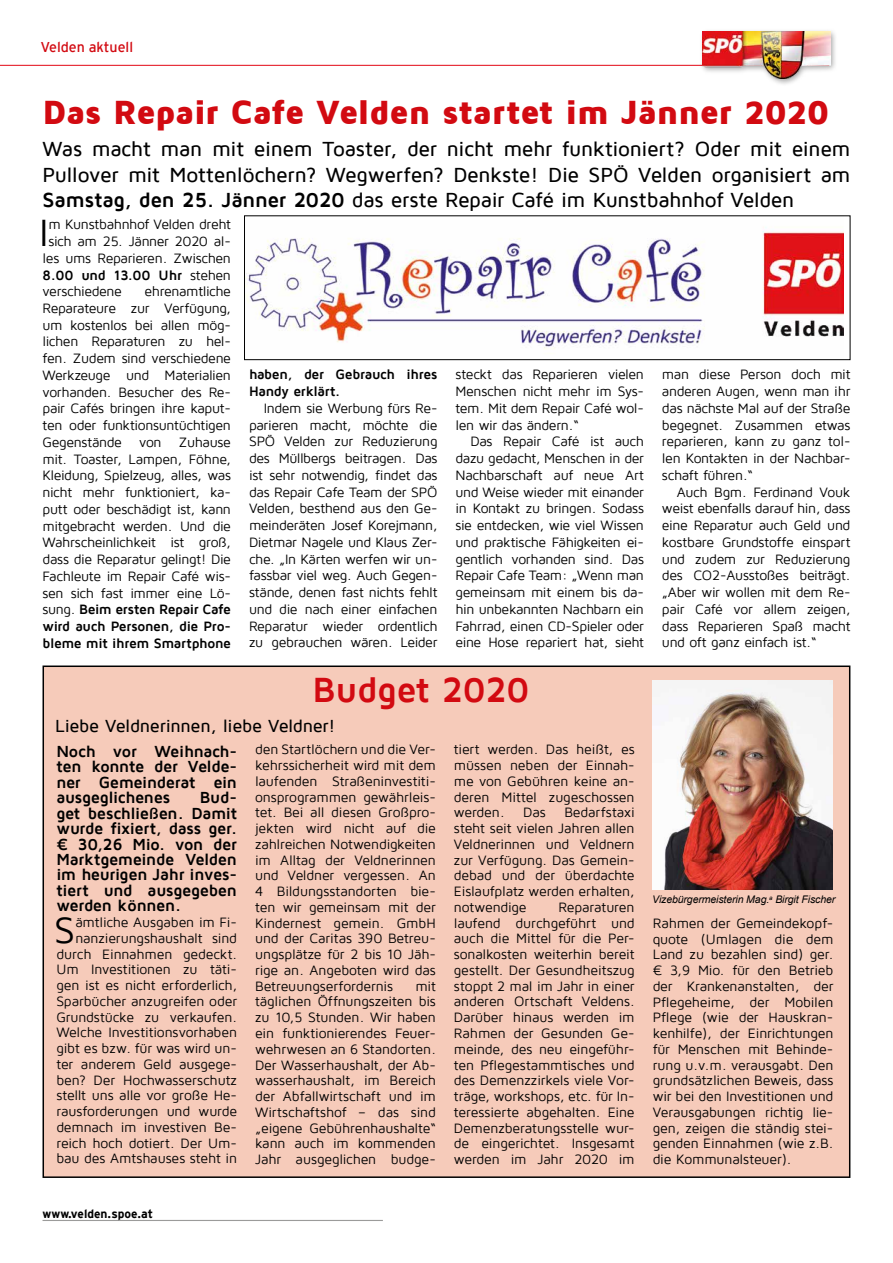
<style>
.page{position:relative;width:893px;height:1263px;background:#fff}
.page>*{position:absolute;margin:0;border:0;box-sizing:border-box;transform-origin:0 0}
.t1{font:39px "Maven Pro";color:#000}
.t2{font:37.5px "Maven Pro";color:#000}
.t3{font:700 36px "Maven Pro";letter-spacing:-.015em;color:#d20a11}
.t4{font:900 34.5px "Maven Pro";letter-spacing:-.02em;color:#d20a11}
.t5{font:500 21px/25.2px "Maven Pro";letter-spacing:-.015em;color:#000;text-align:justify}
.t6{font:500 18px "Maven Pro";letter-spacing:-.02em;color:#000}
.t7{font:700 16.5px/15.5px "Maven Pro";letter-spacing:-.02em;color:#000;text-align:justify}
.t8{font:14.25px "Interstate Mazda";color:#d20a11}
.t9{font:13.95px/15.8px "Maven Pro";letter-spacing:-.015em;color:#000;text-align:justify}
.t10{font:700 13.95px/16.8px "Maven Pro";letter-spacing:-.02em;color:#000}
.t11{font:13.95px "Maven Pro";letter-spacing:-.035em;color:#000}
.t12{font:700 12px "Interstate Mazda";color:#000}
.t13{font:italic 10.5px "Arial";letter-spacing:-.01em;color:#000}
.s1{font-weight:700}
.s2{font-weight:400}
</style>
<div class="page">
<div style="left:43px;top:666px;width:807px;height:511px;background:#f6cbba"></div>
<hr style="left:43px;top:1220px;width:340px;height:1px;background:#9b9b9a">
<hr style="left:0;top:65px;width:829px;height:1px;background:#e30613">
<div style="left:699px;top:29px;width:139px;height:58px;background:#000;opacity:.35"></div>
<img style="left:702px;top:32px;width:128px;height:47px">
<img style="left:653px;top:680px;width:180px;height:210px">
<img style="left:246px;top:227px;width:598px;height:122px">
<div style="left:244px;top:215px;width:606px;height:145px;border:1px solid #000"></div>
<p class="t8" style="left:40px;top:37px;width:94px">Velden aktuell</p>
<h3 class="t4" style="left:43px;top:93px;width:788px">Das Repair Cafe Velden startet im Jänner 2020</h3>
<h3 class="t5" style="left:43px;top:137px;width:809px">Was macht man mit einem Toaster, der nicht mehr funktioniert? Oder mit einem Pullover mit Mottenlöchern? Wegwerfen? Denkste! Die SPÖ Velden organisiert am <span class="s1">Samstag, den 25. Jänner 2020</span> das erste Repair Café im Kunstbahnhof Velden</h3>
<h1 class="t1" style="left:39px;top:212px;width:11px">I</h1>
<p class="t9" style="left:48px;top:217px;width:184px">m Kunstbahnhof Velden dreht</p>
<p class="t11" style="left:48px;top:234px;width:184px">sich am 25. Jänner 2020 al-</p>
<p class="t9" style="left:43px;top:250px;width:190px">les ums Reparieren. Zwischen</p>
<p class="t10" style="left:43px;top:266px;width:190px">8.00 und 13.00 Uhr <span class="s2">stehen</span></p>
<p class="t9" style="left:43px;top:284px;width:81px">verschiedene</p>
<p class="t9" style="left:43px;top:283px;width:190px;line-height:16.8px;text-indent:102px">ehrenamtliche Reparateure zur Verfügung, um kostenlos bei allen mög&shy;lichen Reparaturen zu hel&shy;fen. Zudem sind verschiedene Werkzeuge und Materialien vorhanden. Besucher des Re&shy;pair Cafés bringen ihre kaput&shy;ten oder funktionsuntüchtigen Gegenstände von Zuhause mit. Toaster, Lampen, Föhne, Kleidung, Spielzeug, alles, was nicht mehr funktioniert, ka&shy;putt oder beschädigt ist, kann mitgebracht werden. Und die Wahrscheinlichkeit ist groß, dass die Reparatur gelingt! Die Fachleute im Repair Café wis&shy;sen sich fast immer eine Lö&shy;sung. <span class="s1">Beim ersten Repair Cafe wird auch Personen, die Pro&shy;bleme mit ihrem Smartphone</span></p>
<p class="t10" style="left:249px;top:366px;width:190px">haben, der Gebrauch ihres<br>Handy erklärt.</p>
<p class="t9" style="left:249px;top:400px;width:190px;line-height:16.8px;text-indent:15px">Indem sie Werbung fürs Re&shy;parieren macht, möchte die SPÖ Velden zur Reduzierung des Müllbergs beitragen. Das ist sehr notwendig, findet das das Repair Cafe Team der SPÖ Velden, besthend aus den Ge&shy;meinderäten Josef Korejmann, Dietmar Nagele und Klaus Zer&shy;che. „In Kärten werfen wir un&shy;fassbar viel weg. Auch Gegen&shy;stände, denen fast nichts fehlt und die nach einer einfachen Reparatur wieder ordentlich zu gebrauchen wären. Leider</p>
<p class="t9" style="left:455px;top:366px;width:190px;line-height:16.8px">steckt das Reparieren vielen Menschen nicht mehr im Sys&shy;tem. Mit dem Repair Café wol&shy;len wir das ändern.“</p>
<p class="t9" style="left:455px;top:433px;width:190px;line-height:16.8px;text-indent:15px">Das Repair Café ist auch dazu gedacht, Menschen in der Nachbarschaft auf neue Art und Weise wieder mit einander in Kontakt zu bringen. Sodass sie entdecken, wie viel Wissen und praktische Fähigkeiten ei&shy;gentlich vorhanden sind. Das Repair Cafe Team: „Wenn man gemeinsam mit einem bis da&shy;hin unbekannten Nachbarn ein Fahrrad, einen CD-Spieler oder eine Hose repariert hat, sieht</p>
<p class="t9" style="left:662px;top:366px;width:190px;line-height:16.8px">man diese Person doch mit anderen Augen, wenn man ihr das nächste Mal auf der Straße begegnet. Zusammen etwas reparieren, kann zu ganz tol&shy;len Kontakten in der Nachbar&shy;schaft führen.“</p>
<p class="t9" style="left:662px;top:484px;width:190px;line-height:16.8px;text-indent:15px">Auch Bgm. Ferdinand Vouk weist ebenfalls darauf hin, dass eine Reparatur auch Geld und kostbare Grundstoffe einspart und zudem zur Reduzierung des CO2-Ausstoßes beiträgt. „Aber wir wollen mit dem Re&shy;pair Café vor allem zeigen, dass Reparieren Spaß macht und oft ganz einfach ist.“</p>
<h3 class="t3" style="left:313px;top:671px;width:219px">Budget 2020</h3>
<p class="t6" style="left:55px;top:716px;width:282px">Liebe Veldnerinnen, liebe Veldner!</p>
<p class="t7" style="left:56px;top:744px;width:182px">Noch vor Weihnach&shy;ten konnte der Velde&shy;ner Gemeinderat ein ausgeglichenes</p>
<p class="t9" style="left:454px;top:742px;width:182px">tiert werden. Das heißt, es müssen neben der Einnah&shy;me von Gebühren keine an&shy;deren Mittel zugeschossen werden.</p>
<p class="t9" style="left:255px;top:742px;width:182px">den Startlöchern und die Ver&shy;kehrssicherheit wird mit dem laufenden Straßeninvestiti&shy;onsprogrammen gewährleis&shy;tet. Bei all diesen Großpro&shy;jekten wird nicht auf die zahlreichen Notwendigkeiten im Alltag der Veldnerinnen und Veldner vergessen. An 4 Bildungsstandorten bie&shy;ten wir gemeinsam mit der Kindernest gemein. GmbH und der Caritas 390 Betreu&shy;ungsplätze für 2 bis 10 Jäh&shy;rige an. Angeboten wird das Betreuungserfordernis</p>
<p class="t7" style="left:56px;top:790px;width:182px;text-indent:144px">Bud&shy;get beschließen. Damit wurde fixiert, dass ger. € 30,26 Mio. von der Marktgemeinde Velden im heurigen Jahr inves&shy;tiert und ausgegeben werden können.</p>
<h2 class="t2" style="left:54px;top:911px;width:23px">S</h2>
<p class="t9" style="left:454px;top:805px;width:182px;text-indent:110px">Bedarfstaxi steht seit vielen Jahren allen Veldnerinnen und Veldnern zur Verfügung. Das Gemein&shy;debad und der überdachte Eislaufplatz werden erhalten, notwendige</p>
<p class="t9" style="left:523px;top:805px;width:24px">Das</p>
<p class="t9" style="left:454px;top:899px;width:182px;text-indent:104px">Reparaturen laufend durchgeführt und auch die Mittel für die Per&shy;sonalkosten weiterhin bereit gestellt. Der Gesundheitszug stoppt 2 mal im Jahr in einer anderen Ortschaft Veldens.<br>Darüber hinaus werden im Rahmen der Gesunden Ge&shy;meinde, des neu eingeführ&shy;ten Pflegestammtisches und des Demenzzirkels viele Vor&shy;träge, workshops, etc. für In&shy;teressierte abgehalten. Eine Demenzberatungsstelle wur&shy;de eingerichtet. Insgesamt werden im Jahr 2020 im</p>
<p class="t9" style="left:56px;top:915px;width:182px;text-align:right">ämtliche Ausgaben im Fi&shy;nanzierungshaushalt sind durch Einnahmen gedeckt.<br>Um Investitionen zu täti&shy;gen ist es nicht erforderlich,<br>Sparbücher anzugreifen oder<br>Grundstücke zu verkaufen.<br>Welche Investitionsvorhaben gibt es bzw. für was wird un&shy;ter anderem Geld ausgege&shy;ben? Der Hochwasserschutz stellt uns alle vor große He&shy;rausforderungen und wurde demnach im investiven Be&shy;reich hoch dotiert. Der Um&shy;bau des Amtshauses steht in</p>
<p class="t9" style="left:255px;top:978px;width:182px;text-indent:160px">mit täglichen Öffnungszeiten bis zu 10,5 Stunden. Wir haben ein funktionierendes Feuer&shy;wehrwesen an 6 Standorten.<br>Der Wasserhaushalt, der Ab&shy;wasserhaushalt, im Bereich der Abfallwirtschaft und im Wirtschaftshof – das sind „eigene Gebührenhaushalte“ kann auch im kommenden Jahr ausgeglichen budge-</p>
<p class="t13" style="left:652px;top:893px;width:184px">Vizebürgermeisterin Mag.<sup>a</sup> Birgit Fischer</p>
<p class="t9" style="left:653px;top:915px;width:182px">Rahmen der Gemeindekopf&shy;quote (Umlagen die dem Land zu bezahlen sind) ger. € 3,9 Mio. für den Betrieb der Krankenanstalten, der Pflegeheime, der Mobilen Pflege (wie der Hauskran&shy;kenhilfe), der Einrichtungen für Menschen mit Behinde&shy;rung u.v.m. verausgabt. Den grundsätzlichen Beweis, dass wir bei den Investitionen und Verausgabungen richtig lie&shy;gen, zeigen die ständig stei&shy;genden Einnahmen (wie z.B. die Kommunalsteuer).</p>
<p class="t12" style="left:43px;top:1204px;width:112px">www.velden.spoe.at</p>
</div>
